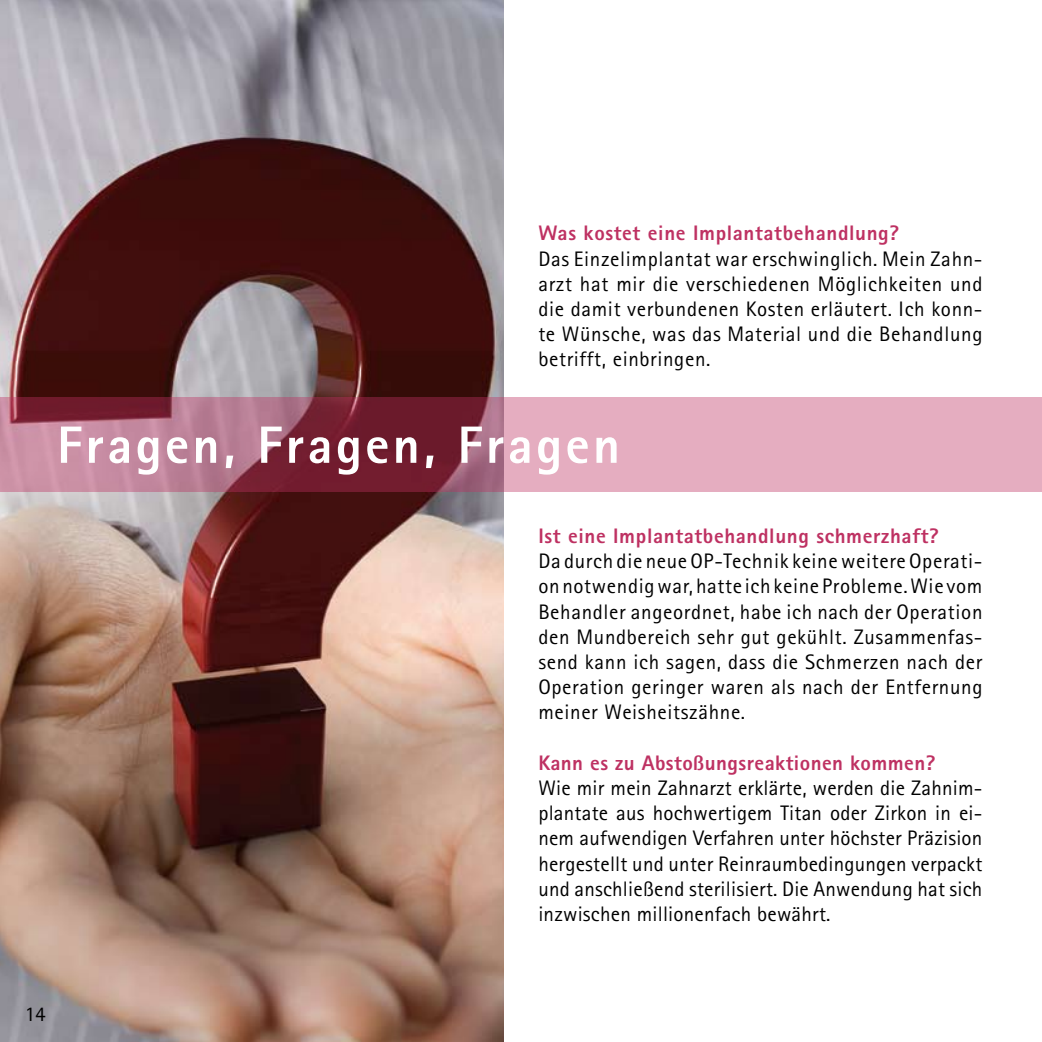
<style>
.page{position:relative;width:1042px;height:1042px;background:#fff}
.page>*{position:absolute;margin:0;border:0;box-sizing:border-box;transform-origin:0 0}
.t1{font:800 52.5px "Rotis Sans Serif";letter-spacing:.06em;color:#fff}
.t2{font:21px/25.2px "Rotis Sans Serif";letter-spacing:.03em;color:#000;text-align:justify}
.t3{font:800 21px "Rotis Sans Serif";letter-spacing:.03em;color:#be3162}
</style>
<div class="page">
<img style="left:0;top:0;width:504px;height:1042px">
<svg style="left:0;top:397px;width:1042px;height:94px;background:#c08195"></svg>
<p class="t3" style="left:538px;top:220px;width:362px">Was kostet eine Implantatbehandlung?</p>
<p class="t2" style="left:538px;top:246px;width:446px">Das Einzelimplantat war erschwinglich. Mein Zahn&shy;arzt hat mir die verschiedenen Möglichkeiten und die damit verbundenen Kosten erläutert. Ich konn&shy;te Wünsche, was das Material und die Behandlung betrifft, einbringen.</p>
<h1 class="t1" style="left:57px;top:412px;width:564px">Fragen, Fragen, Fragen</h1>
<p class="t3" style="left:538px;top:522px;width:402px">Ist eine Implantatbehandlung schmerzhaft?</p>
<p class="t2" style="left:538px;top:548px;width:446px">Da durch die neue OP-Technik keine weitere Operati&shy;on notwendig war, hatte ich keine Probleme. Wie vom Behandler angeordnet, habe ich nach der Operation den Mundbereich sehr gut gekühlt. Zusammenfas&shy;send kann ich sagen, dass die Schmerzen nach der Operation geringer waren als nach der Entfernung meiner Weisheitszähne.</p>
<p class="t3" style="left:538px;top:749px;width:399px">Kann es zu Abstoßungsreaktionen kommen?</p>
<p class="t2" style="left:538px;top:775px;width:446px">Wie mir mein Zahnarzt erklärte, werden die Zahnim&shy;plantate aus hochwertigem Titan oder Zirkon in ei&shy;nem aufwendigen Verfahren unter höchster Präzision hergestellt und unter Reinraumbedingungen verpackt und anschließend sterilisiert. Die Anwendung hat sich inzwischen millionenfach bewährt.</p>
<p class="t2" style="left:25px;top:1001px;width:22px">14</p>
</div>
